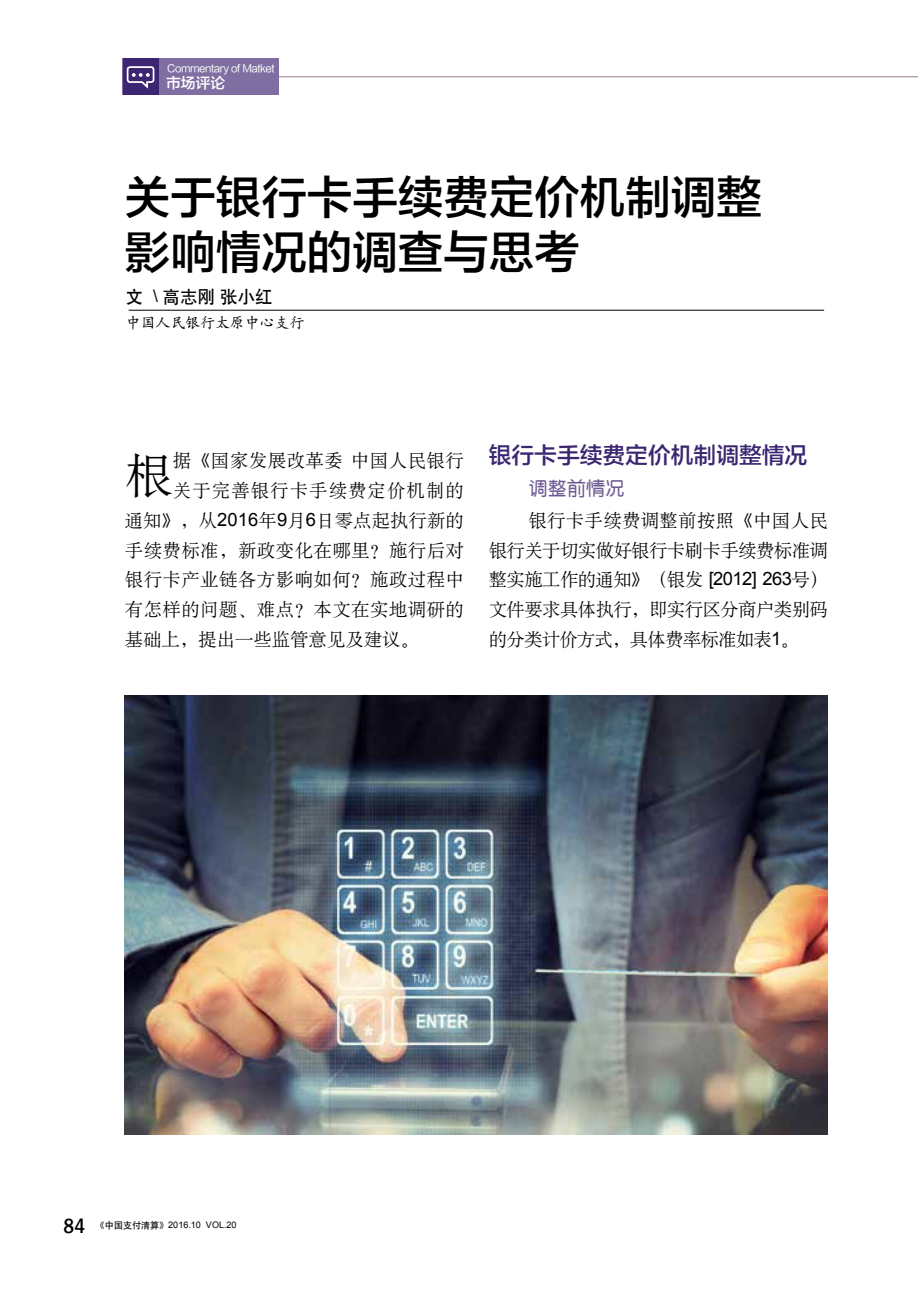
<style>
.page{position:relative;width:918px;height:1290px;background:#fff}
.page>*{position:absolute;margin:0;border:0;box-sizing:border-box;transform-origin:0 0}
.t1{font:48.12px "H Ya 6 gj";color:#000}
.t2{font:45.5px/54.6px "FZLTZHK GBK1 0";color:#000}
.t3{font:22.75px "FZLTZHK GBK1 0";color:#3b2671}
.t4{font:500 condensed 21px "Franklin Gothic";color:#000}
.t5{font:19.25px "H Ye 3 gj";color:#6d5a93}
.t6{font:18.38px/29.8px "H Ya 6 gj";letter-spacing:.025em;color:#000;text-align:justify}
.t7{font:18.38px "H Ya 6 gj";letter-spacing:.005em;color:#000}
.t8{font:18.38px "H Ya 6 gj";color:#000}
.t9{font:18.38px "H Ya 6 gj";letter-spacing:.06em;color:#000}
.t10{font:17.5px "H Yb 1 gj";color:#000}
.t11{font:14.88px "H Yc 1 gj";color:#000}
.t12{font:14.88px "FZLTZHK GBK1 0";color:#fff}
.t13{font:10.5px "FZLTHJW GB1 0";letter-spacing:-.04em;color:#fff}
.t14{font:9.1px "Arial";color:#000}
.s1{font-family:"Arial"}
.s2{font-family:"H Yb 1 gj"}
</style>
<div class="page">
<hr style="left:218px;top:76px;width:700px;height:1px;background:#a17795">
<div style="left:123px;top:58px;width:156px;height:37px;background:#7f6ea1"></div>
<div style="left:123px;top:58px;width:35px;height:37px;background:#3b2671"></div>
<svg style="left:126px;top:66px;width:29px;height:23px"></svg>
<hr style="left:129px;top:310px;width:695px;height:1px;background:#000">
<img style="left:125px;top:695px;width:703px;height:439px">
<p class="t13" style="left:167px;top:63px;width:109px">Commentary of Matket</p>
<p class="t12" style="left:166px;top:75px;width:61px">市场评论</p>
<h2 class="t2" style="left:125px;top:171px;width:638px">关于银行卡手续费定价机制调整影响情况的调查与思考</h2>
<p class="t10" style="left:126px;top:288px;width:148px">文 <span class="s1">\</span> 高志刚张小红</p>
<p class="t11" style="left:126px;top:315px;width:180px">中国人民银行太原中心支行</p>
<h1 class="t1" style="left:125px;top:452px;width:50px">根</h1>
<p class="t6" style="left:173px;top:446px;width:292px">据《国家发展改革委中国人民银行</p>
<p class="t9" style="left:173px;top:481px;width:292px">关于完善银行卡手续费定价机制的</p>
<p class="t7" style="left:125px;top:511px;width:341px">通知》，从<span class="s1">2016</span>年<span class="s1">9</span>月<span class="s1">6</span>日零点起执行新的</p>
<p class="t6" style="left:125px;top:535px;width:341px">手续费标准，新政变化在哪里？施行后对</p>
<p class="t6" style="left:125px;top:565px;width:341px">银行卡产业链各方影响如何？施政过程中</p>
<p class="t6" style="left:125px;top:595px;width:341px">有怎样的问题、难点？本文在实地调研的</p>
<p class="t8" style="left:125px;top:630px;width:295px">基础上，提出一些监管意见及建议。</p>
<p class="t3" style="left:489px;top:442px;width:320px">银行卡手续费定价机制调整情况</p>
<p class="t5" style="left:528px;top:478px;width:98px">调整前情况</p>
<p class="t6" style="left:489px;top:505px;width:341px;text-indent:40px">银行卡手续费调整前按照《中国人民银行关于切实做好银行卡刷卡手续费标准调整实施工作的通知》（银发 <span class="s1">[2012] 263</span>号）文件要求具体执行，即实行区分商户类别码的分类计价方式，具体费率标准如表<span class="s1">1</span>。</p>
<p class="t4" style="left:64px;top:1212px;width:23px">84</p>
<p class="t14" style="left:96px;top:1218px;width:142px"><span class="s2">《中国支付清算》</span>2016.10 VOL.20</p>
</div>
